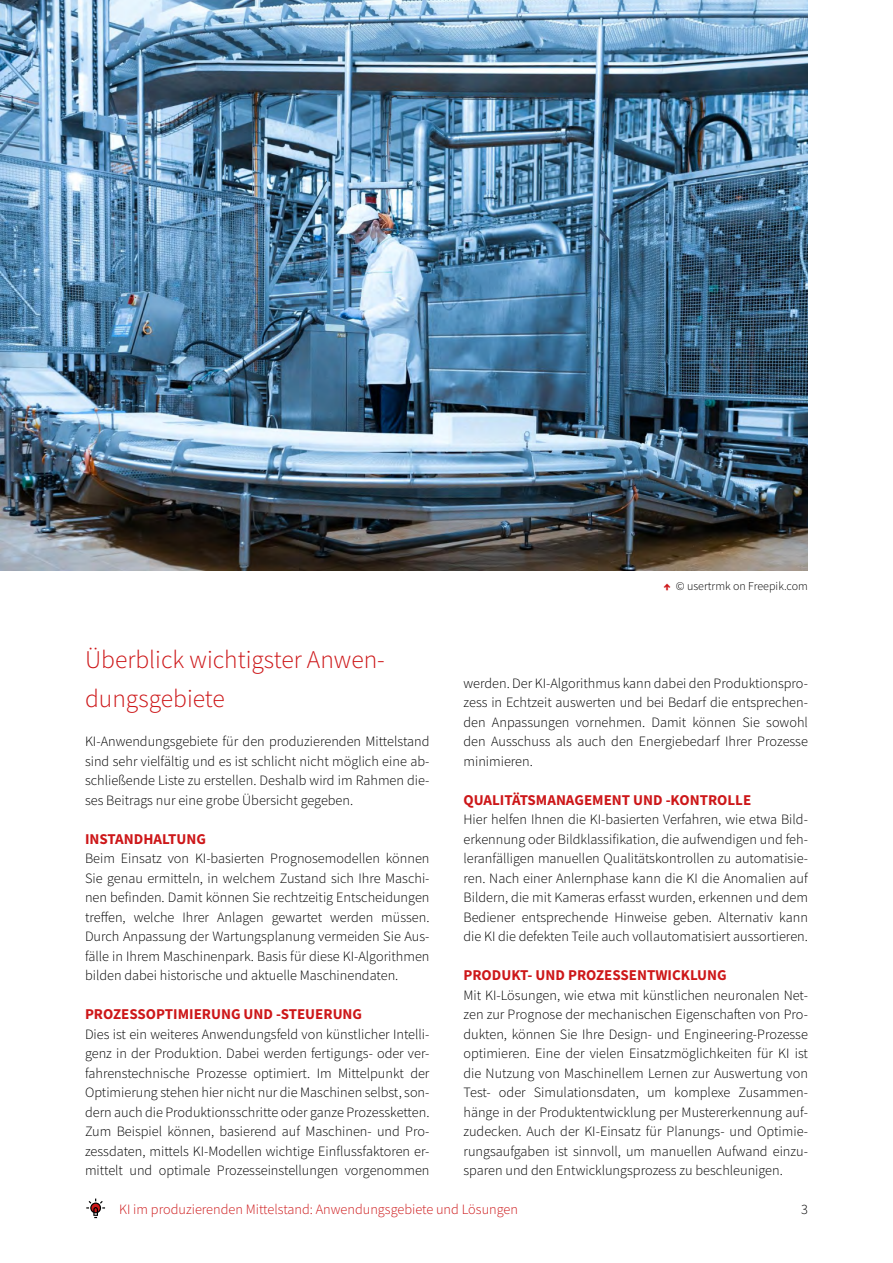
<style>
.page{position:relative;width:893px;height:1263px;background:#fff}
.page>*{position:absolute;margin:0;border:0;box-sizing:border-box;transform-origin:0 0}
.t1{font:300 25.5px/39px "Source Sans Pro";color:#cd1719}
.t2{font:700 15px "Source Sans Pro";color:#cd1719}
.t3{font:300 14.25px/19.5px "Source Sans Pro";color:#000;text-align:justify}
.t4{font:300 14.25px "Source Sans Pro";color:#cd1719}
.t5{font:300 12px "Source Sans Pro";color:#000}
.s1{font-weight:900;color:#cd1719}
</style>
<div class="page">
<img style="left:0;top:0;width:808px;height:571px">
<svg style="left:86px;top:1198px;width:19px;height:20px"></svg>
<h1 class="t1" style="left:85px;top:640px;width:301px">Überblick wichtigster Anwen&shy;dungsgebiete</h1>
<p class="t3" style="left:85px;top:732px;width:346px">KI-Anwendungsgebiete für den produzierenden Mittelstand sind sehr vielfältig und es ist schlicht nicht möglich eine ab&shy;schließende Liste zu erstellen. Deshalb wird im Rahmen die&shy;ses Beitrags nur eine grobe Übersicht gegeben.</p>
<p class="t2" style="left:85px;top:829px;width:122px">INSTANDHALTUNG</p>
<p class="t3" style="left:85px;top:849px;width:346px">Beim Einsatz von KI-basierten Prognosemodellen können Sie genau ermitteln, in welchem Zustand sich Ihre Maschi&shy;nen befinden. Damit können Sie rechtzeitig Entscheidungen treffen, welche Ihrer Anlagen gewartet werden müssen.<br>Durch Anpassung der Wartungsplanung vermeiden Sie Aus&shy;fälle in Ihrem Maschinenpark. Basis für diese KI-Algorithmen bilden dabei historische und aktuelle Maschinendaten.</p>
<p class="t2" style="left:85px;top:1004px;width:279px">PROZESSOPTIMIERUNG UND -STEUERUNG</p>
<p class="t3" style="left:85px;top:1024px;width:346px">Dies ist ein weiteres Anwendungsfeld von künstlicher Intelli&shy;genz in der Produktion. Dabei werden fertigungs- oder ver&shy;fahrenstechnische Prozesse optimiert. Im Mittelpunkt der Optimierung stehen hier nicht nur die Maschinen selbst, son&shy;dern auch die Produktionsschritte oder ganze Prozessketten.<br>Zum Beispiel können, basierend auf Maschinen- und Pro&shy;zessdaten, mittels KI-Modellen wichtige Einflussfaktoren er&shy;mittelt und optimale Prozesseinstellungen vorgenommen</p>
<p class="t5" style="left:663px;top:579px;width:146px"><span class="s1">↑</span> © usertrmk on Freepik.com</p>
<p class="t3" style="left:463px;top:673px;width:346px">werden. Der KI-Algorithmus kann dabei den Produktionspro&shy;zess in Echtzeit auswerten und bei Bedarf die entsprechen&shy;den Anpassungen vornehmen. Damit können Sie sowohl den Ausschuss als auch den Energiebedarf Ihrer Prozesse minimieren.</p>
<p class="t2" style="left:463px;top:790px;width:289px">QUALITÄTSMANAGEMENT UND -KONTROLLE</p>
<p class="t3" style="left:463px;top:810px;width:346px">Hier helfen Ihnen die KI-basierten Verfahren, wie etwa Bild&shy;erkennung oder Bildklassifikation, die aufwendigen und feh&shy;leranfälligen manuellen Qualitätskontrollen zu automatisie&shy;ren. Nach einer Anlernphase kann die KI die Anomalien auf Bildern, die mit Kameras erfasst wurden, erkennen und dem Bediener entsprechende Hinweise geben. Alternativ kann die KI die defekten Teile auch vollautomatisiert aussortieren.</p>
<p class="t2" style="left:463px;top:965px;width:265px">PRODUKT- UND PROZESSENTWICKLUNG</p>
<p class="t3" style="left:463px;top:985px;width:346px">Mit KI-Lösungen, wie etwa mit künstlichen neuronalen Net&shy;zen zur Prognose der mechanischen Eigenschaften von Pro&shy;dukten, können Sie Ihre Design- und Engineering-Prozesse optimieren. Eine der vielen Einsatzmöglichkeiten für KI ist die Nutzung von Maschinellem Lernen zur Auswertung von Test- oder Simulationsdaten, um komplexe Zusammen&shy;hänge in der Produktentwicklung per Mustererkennung auf&shy;zudecken. Auch der KI-Einsatz für Planungs- und Optimie&shy;rungsaufgaben ist sinnvoll, um manuellen Aufwand einzu&shy;sparen und den Entwicklungsprozess zu beschleunigen.</p>
<p class="t4" style="left:119px;top:1201px;width:400px">KI im produzierenden Mittelstand: Anwendungsgebiete und Lösungen</p>
<p class="t3" style="left:801px;top:1200px;width:8px">3</p>
</div>
